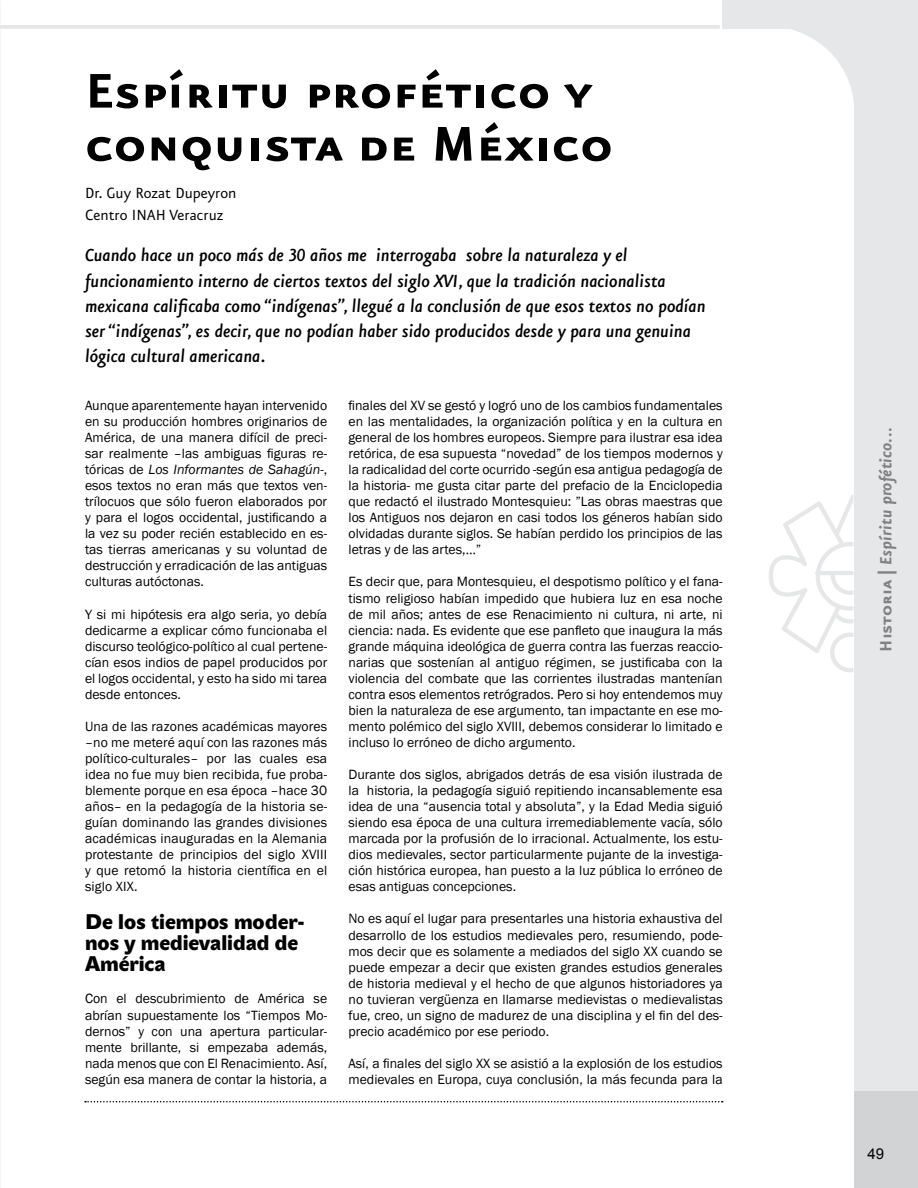
<style>
.page{position:relative;width:918px;height:1188px;background:#fff}
.page>*{position:absolute;margin:0;border:0;box-sizing:border-box;transform-origin:0 0}
.t1{font:58.2px/52.9px "Eureka Sans Bold Caps 2";color:#000}
.t2{font:italic 500 21px/25.2px "Eureka Sans";color:#000}
.t3{font:21px/21.3px "John Sans Black CE2";color:#000}
.t4{font:italic 700 19.5px "Eureka Sans";color:#808285}
.t5{font:17.7px/21.1px "Eureka Sans";color:#000}
.t6{font:15px "Arial";color:#000}
.t7{font:13.8px/16px "Franklin Gothic Book 2";color:#000;text-align:justify}
.t8{font:13.8px/16px "Franklin Gothic";color:#000}
.s1{font-family:"Franklin Gothic Book 2"}
.s2{font-style:italic}
.s3{font-family:"Eureka Sans Bold Caps 2";font-weight:400;font-style:normal}
.s4{font-style:normal}
</style>
<div class="page">
<div style="left:854px;top:1090px;width:64px;height:98px;background:#d1d3d4"></div>
<div style="left:854px;top:0;width:64px;height:1090px;background:#e6e7e8"></div>
<div style="left:723px;top:0;width:195px;height:29px;background:#e6e7e8"></div>
<svg style="left:791px;top:29px;width:63px;height:72px"></svg>
<svg style="left:769px;top:494px;width:84px;height:178px"></svg>
<hr style="left:0;top:25px;width:720px;height:4px;background:#e6e7e8">
<svg style="left:85px;top:1101px;width:638px;height:1px"></svg>
<h1 class="t1" style="left:85px;top:64px;width:529px">Espíritu profético y conquista de México</h1>
<p class="t5" style="left:85px;top:183px;width:153px">Dr. Guy Rozat Dupeyron<br>Centro INAH Veracruz</p>
<p class="t2" style="left:85px;top:243px;width:622px">Cuando hace un poco más de 30 años me interrogaba sobre la naturaleza y el funcionamiento interno de ciertos textos del siglo XVI, que la tradición nacionalista mexicana calificaba como “indígenas”, llegué a la conclusión de que esos textos no podían ser “indígenas”, es decir, que no podían haber sido producidos desde y para una genuina lógica cultural americana.</p>
<p class="t7" style="left:85px;top:398px;width:244px">Aunque aparentemente hayan intervenido en su producción hombres originarios de América, de una manera difícil de preci-</p>
<p class="t8" style="left:85px;top:446px;width:244px">sar realmente –las ambiguas figuras re&shy;<span class="s1">tóricas de</span> <span class="s2">Los Informantes de Sahagún</span><span class="s1">-,</span></p>
<p class="t7" style="left:85px;top:478px;width:244px">esos textos no eran más que textos ven&shy;trílocuos que sólo fueron elaborados por</p>
<p class="t8" style="left:85px;top:510px;width:244px">y para el logos occidental, justificando a</p>
<p class="t7" style="left:85px;top:526px;width:244px">la vez su poder recién establecido en es&shy;tas tierras americanas y su voluntad de destrucción y erradicación de las antiguas culturas autóctonas.</p>
<p class="t7" style="left:85px;top:606px;width:244px">Y si mi hipótesis era algo seria, yo debía dedicarme a explicar cómo funcionaba el discurso teológico-político al cual pertene&shy;cían esos indios de papel producidos por el logos occidental, y esto ha sido mi tarea desde entonces.</p>
<p class="t7" style="left:85px;top:719px;width:244px">Una de las razones académicas mayores –no me meteré aquí con las razones más político-culturales– por las cuales esa idea no fue muy bien recibida, fue proba&shy;blemente porque en esa época –hace 30 años– en la pedagogía de la historia se&shy;guían dominando las grandes divisiones académicas inauguradas en la Alemania protestante de principios del siglo XVIII</p>
<p class="t8" style="left:85px;top:863px;width:244px">y que retomó la historia científica en el</p>
<p class="t7" style="left:85px;top:879px;width:54px">siglo XIX.</p>
<h2 class="t3" style="left:85px;top:911px;width:221px">De los tiempos moder&shy;nos y medievalidad de<br>América</h2>
<p class="t7" style="left:85px;top:991px;width:244px">Con el descubrimiento de América se abrían supuestamente los “Tiempos Mo&shy;dernos” y con una apertura particular&shy;mente brillante, si empezaba además, nada menos que con El Renacimiento. Así, según esa manera de contar la historia, a</p>
<p class="t8" style="left:349px;top:398px;width:376px">finales del XV se gestó y logró uno de los cambios fundamentales</p>
<p class="t7" style="left:349px;top:414px;width:376px">en las mentalidades, la organización política y en la cultura en general de los hombres europeos. Siempre para ilustrar esa idea retórica, de esa supuesta “novedad” de los tiempos modernos y la radicalidad del corte ocurrido -según esa antigua pedagogía de la historia- me gusta citar parte del prefacio de la Enciclopedia que redactó el ilustrado Montesquieu: ”Las obras maestras que los Antiguos nos dejaron en casi todos los géneros habían sido olvidadas durante siglos. Se habían perdido los principios de las letras y de las artes,…”</p>
<p class="t7" style="left:349px;top:574px;width:376px">Es decir que, para Montesquieu, el despotismo político y el fana&shy;tismo religioso habían impedido que hubiera luz en esa noche de mil años; antes de ese Renacimiento ni cultura, ni arte, ni</p>
<p class="t8" style="left:349px;top:622px;width:376px">ciencia: nada. Es evidente que ese panfleto que inaugura la más</p>
<p class="t7" style="left:349px;top:638px;width:376px">grande máquina ideológica de guerra contra las fuerzas reaccio-</p>
<p class="t8" style="left:349px;top:654px;width:376px">narias que sostenían al antiguo régimen, se justificaba con la</p>
<p class="t7" style="left:349px;top:670px;width:376px">violencia del combate que las corrientes ilustradas mantenían contra esos elementos retrógrados. Pero si hoy entendemos muy bien la naturaleza de ese argumento, tan impactante en ese mo&shy;mento polémico del siglo XVIII, debemos considerar lo limitado e incluso lo erróneo de dicho argumento.</p>
<p class="t7" style="left:349px;top:767px;width:376px">Durante dos siglos, abrigados detrás de esa visión ilustrada de la historia, la pedagogía siguió repitiendo incansablemente esa idea de una “ausencia total y absoluta”, y la Edad Media siguió siendo esa época de una cultura irremediablemente vacía, sólo marcada por la profusión de lo irracional. Actualmente, los estu&shy;dios medievales, sector particularmente pujante de la investiga&shy;ción histórica europea, han puesto a la luz pública lo erróneo de esas antiguas concepciones.</p>
<p class="t7" style="left:349px;top:911px;width:376px">No es aquí el lugar para presentarles una historia exhaustiva del desarrollo de los estudios medievales pero, resumiendo, pode&shy;mos decir que es solamente a mediados del siglo XX cuando se puede empezar a decir que existen grandes estudios generales de historia medieval y el hecho de que algunos historiadores ya no tuvieran vergüenza en llamarse medievistas o medievalistas</p>
<p class="t8" style="left:349px;top:1007px;width:376px">fue, creo, un signo de madurez de una disciplina y el fin del des<span class="s1">-</span></p>
<p class="t7" style="left:349px;top:1024px;width:202px">precio académico por ese periodo.</p>
<p class="t8" style="left:349px;top:1056px;width:376px">Así, a finales del siglo XX se asistió a la explosión de los estudios</p>
<p class="t7" style="left:349px;top:1072px;width:376px">medievales en Europa, cuya conclusión, la más fecunda para la</p>
<h3 class="t4" style="left:876px;top:652px;width:226px;rotate:-90deg"><span class="s3">Historia</span> <span class="s4">|</span> Espíritu profético...</h3>
<p class="t6" style="left:868px;top:1144px;width:18px">49</p>
</div>
